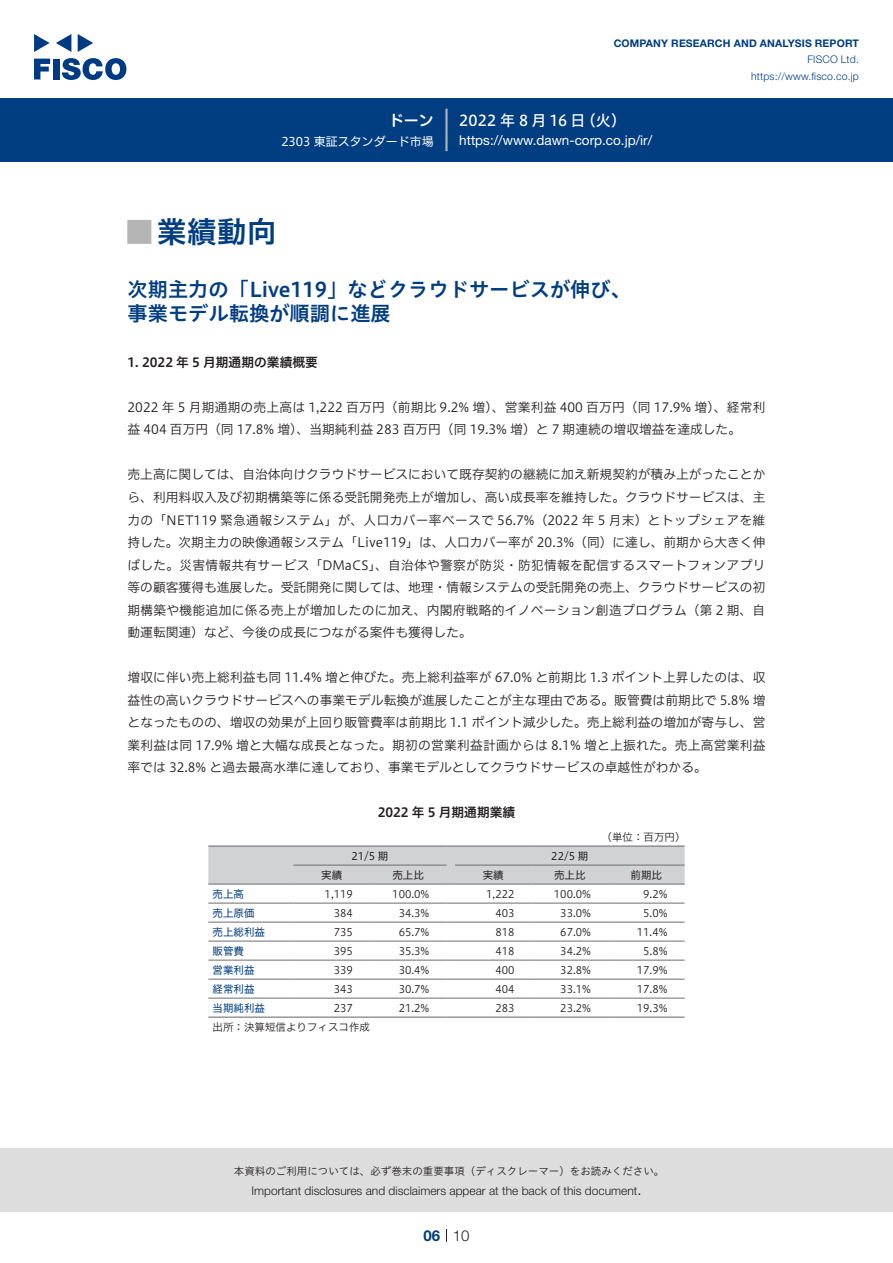
<style>
.page{position:relative;width:893px;height:1263px;background:#fff}
.page>*{position:absolute;margin:0;border:0;box-sizing:border-box;transform-origin:0 0}
.t1{font:30px "Hiragino UD Sans Std N W6";color:#003d81}
.t2{font:24px "Hiragino UD Sans Std N W6";color:#b5b5b6}
.t3{font:20.25px/24px "Hiragino UD Sans Std W6";color:#003d81}
.t4{font:15px "Hiragino UD Sans F Std N W5";letter-spacing:.005em;color:#fff}
.t5{font:300 15px "Helvetica Neue LT Std";color:#231f20}
.t6{font:15px "Hiragino UD Sans F Std N W6";color:#fff}
.t7{font:700 15px "Helvetica Neue LT Std";color:#003d81}
.t8{font:13.5px "Helvetica Neue LT Std";color:#fff}
.t9{font:12.75px/22.5px "Hiragino UD Sans F Std N W3";color:#231f20;text-align:justify}
.t10{font:12.75px "Hiragino UD Sans F Std N W6";color:#231f20}
.t11{font:300 12px "Helvetica Neue LT Std";color:#231f20}
.t12{font:12px "Hiragino UD Sans F Std N W4";color:#fff}
.t13{font:10.5px "Hiragino UD Sans F Std N W3";color:#231f20}
.t14{font:10.5px "Hiragino UD Sans Std W3";color:#231f20}
.t15{font:700 10.5px "Helvetica Neue LT Std";letter-spacing:.015em;color:#003d81}
.t16{font:300 10.5px/16.5px "Helvetica Neue LT Std";letter-spacing:.015em;color:#003d81;text-align:right}
.t17{font:10.5px "Hiragino UD Sans F Std N W4";color:#003d81}
.t18{font:10.5px "Hiragino UD Sans F Std N W4";color:#231f20}
</style>
<div class="page">
<div style="left:0;top:1148px;width:893px;height:64px;background:#ddd"></div>
<svg style="left:34px;top:59px;width:16px;height:20px"></svg>
<div style="left:53px;top:59px;width:6px;height:20px;background:#003a83"></div>
<svg style="left:62px;top:58px;width:64px;height:22px"></svg>
<svg style="left:34px;top:34px;width:16px;height:18px"></svg>
<svg style="left:78px;top:34px;width:15px;height:18px"></svg>
<svg style="left:56px;top:34px;width:15px;height:18px"></svg>
<div style="left:0;top:98px;width:893px;height:64px;background:#003d81"></div>
<hr style="left:445px;top:109px;width:3px;height:42px;background:#b5b5b6">
<svg style="left:446px;top:1229px;width:1px;height:13px"></svg>
<hr style="left:208px;top:903px;width:85px;height:1px;background:#6c6d70">
<hr style="left:293px;top:903px;width:77px;height:1px;background:#6c6d70">
<hr style="left:370px;top:903px;width:76px;height:1px;background:#6c6d70">
<hr style="left:455px;top:903px;width:76px;height:1px;background:#6c6d70">
<hr style="left:531px;top:903px;width:77px;height:1px;background:#6c6d70">
<hr style="left:608px;top:903px;width:77px;height:1px;background:#6c6d70">
<hr style="left:208px;top:922px;width:85px;height:1px;background:#6c6d70">
<hr style="left:293px;top:922px;width:77px;height:1px;background:#6c6d70">
<hr style="left:370px;top:922px;width:76px;height:1px;background:#6c6d70">
<hr style="left:455px;top:922px;width:76px;height:1px;background:#6c6d70">
<hr style="left:531px;top:922px;width:77px;height:1px;background:#6c6d70">
<hr style="left:608px;top:922px;width:77px;height:1px;background:#6c6d70">
<hr style="left:208px;top:941px;width:85px;height:1px;background:#6c6d70">
<hr style="left:293px;top:941px;width:77px;height:1px;background:#6c6d70">
<hr style="left:370px;top:941px;width:76px;height:1px;background:#6c6d70">
<hr style="left:455px;top:941px;width:76px;height:1px;background:#6c6d70">
<hr style="left:531px;top:941px;width:77px;height:1px;background:#6c6d70">
<hr style="left:608px;top:941px;width:77px;height:1px;background:#6c6d70">
<hr style="left:208px;top:960px;width:85px;height:1px;background:#6c6d70">
<hr style="left:293px;top:960px;width:77px;height:1px;background:#6c6d70">
<hr style="left:370px;top:960px;width:76px;height:1px;background:#6c6d70">
<hr style="left:455px;top:960px;width:76px;height:1px;background:#6c6d70">
<hr style="left:531px;top:960px;width:77px;height:1px;background:#6c6d70">
<hr style="left:608px;top:960px;width:77px;height:1px;background:#6c6d70">
<hr style="left:208px;top:979px;width:85px;height:1px;background:#6c6d70">
<hr style="left:293px;top:979px;width:77px;height:1px;background:#6c6d70">
<hr style="left:370px;top:979px;width:76px;height:1px;background:#6c6d70">
<hr style="left:455px;top:979px;width:76px;height:1px;background:#6c6d70">
<hr style="left:531px;top:979px;width:77px;height:1px;background:#6c6d70">
<hr style="left:608px;top:979px;width:77px;height:1px;background:#6c6d70">
<hr style="left:208px;top:998px;width:85px;height:1px;background:#6c6d70">
<hr style="left:293px;top:998px;width:77px;height:1px;background:#6c6d70">
<hr style="left:370px;top:998px;width:76px;height:1px;background:#6c6d70">
<hr style="left:455px;top:998px;width:76px;height:1px;background:#6c6d70">
<hr style="left:531px;top:998px;width:77px;height:1px;background:#6c6d70">
<hr style="left:608px;top:998px;width:77px;height:1px;background:#6c6d70">
<svg style="left:208px;top:845px;width:477px;height:40px;background:#cbccce"></svg>
<hr style="left:455px;top:845px;width:76px;height:2px;background:#6c6d70">
<hr style="left:531px;top:845px;width:77px;height:2px;background:#6c6d70">
<hr style="left:608px;top:845px;width:77px;height:2px;background:#6c6d70">
<hr style="left:208px;top:1016px;width:85px;height:2px;background:#6c6d70">
<hr style="left:293px;top:1016px;width:77px;height:2px;background:#6c6d70">
<hr style="left:370px;top:1016px;width:76px;height:2px;background:#6c6d70">
<svg style="left:446px;top:1016px;width:9px;height:2px"></svg>
<hr style="left:455px;top:1016px;width:76px;height:2px;background:#6c6d70">
<hr style="left:531px;top:1016px;width:77px;height:2px;background:#6c6d70">
<hr style="left:608px;top:1016px;width:77px;height:2px;background:#6c6d70">
<p class="t6" style="left:389px;top:109px;width:46px">ドーン</p>
<p class="t12" style="left:281px;top:132px;width:154px">2303 東証スタンダード市場</p>
<p class="t15" style="left:614px;top:37px;width:247px">COMPANY RESEARCH AND ANALYSIS REPORT</p>
<p class="t16" style="left:751px;top:51px;width:109px">FISCO Ltd. https://www.fisco.co j p.</p>
<p class="t4" style="left:581px;top:109px;width:47px">（火(</p>
<p class="t4" style="left:459px;top:109px;width:128px">2022 年 8 月 16 日</p>
<p class="t8" style="left:459px;top:132px;width:194px">https://www.dawn-corp. c o j p. /i r/</p>
<h1 class="t1" style="left:157px;top:209px;width:121px">業績動向</h1>
<h2 class="t2" style="left:128px;top:213px;width:25px">█</h2>
<h3 class="t3" style="left:128px;top:276px;width:505px">次期主力の「Live119」などクラウドサービスが伸び、事業モデル転換が順調に進展</h3>
<p class="t10" style="left:128px;top:352px;width:192px">1. 2022 年 5 月期通期の業績概要</p>
<p class="t9" style="left:128px;top:395px;width:639px">2022 年 5 月期通期の売上高は 1,222 百万円（前期比 9.2% 増）、営業利益 400 百万円（同 17.9% 増）、経常利益 404 百万円（同 17.8% 増）、当期純利益 283 百万円（同 19.3% 増）と 7 期連続の増収増益を達成した。</p>
<p class="t9" style="left:128px;top:463px;width:639px">売上高に関しては、自治体向けクラウドサービスにおいて既存契約の継続に加え新規契約が積み上がったことから、利用料収入及び初期構築等に係る受託開発売上が増加し、高い成長率を維持した。クラウドサービスは、主力の「NET119 緊急通報システム」が、人口カバー率ベースで 56.7%（2022 年 5 月末）とトップシェアを維持した。次期主力の映像通報システム「Live119」は、人口カバー率が 20.3%（同）に達し、前期から大きく伸ばした。災害情報共有サービス「DMaCS」、自治体や警察が防災・防犯情報を配信するスマートフォンアプリ等の顧客獲得も進展した。受託開発に関しては、地理・情報システムの受託開発の売上、クラウドサービスの初期構築や機能追加に係る売上が増加したのに加え、内閣府戦略的イノベーション創造プログラム（第 2 期、自動運転関連）など、今後の成長につながる案件も獲得した。</p>
<p class="t9" style="left:128px;top:665px;width:639px">増収に伴い売上総利益も同 11.4% 増と伸びた。売上総利益率が 67.0% と前期比 1.3 ポイント上昇したのは、収益性の高いクラウドサービスへの事業モデル転換が進展したことが主な理由である。販管費は前期比で 5.8% 増となったものの、増収の効果が上回り販管費率は前期比 1.1 ポイント減少した。売上総利益の増加が寄与し、営業利益は同 17.9% 増と大幅な成長となった。期初の営業利益計画からは 8.1% 増と上振れた。売上高営業利益率では 32.8% と過去最高水準に達しており、事業モデルとしてクラウドサービスの卓越性がわかる。</p>
<p class="t10" style="left:378px;top:802px;width:139px">2022 年 5 月期通期業績</p>
<p class="t13" style="left:602px;top:829px;width:85px">（単位：百万円(</p>
<p class="t18" style="left:551px;top:848px;width:39px">22/5 期</p>
<p class="t18" style="left:351px;top:848px;width:39px">21/5 期</p>
<p class="t18" style="left:321px;top:867px;width:22px">実績</p>
<p class="t18" style="left:392px;top:867px;width:33px">売上比</p>
<p class="t18" style="left:483px;top:867px;width:22px">実績</p>
<p class="t18" style="left:554px;top:867px;width:33px">売上比</p>
<p class="t18" style="left:631px;top:867px;width:33px">前期比</p>
<p class="t17" style="left:213px;top:886px;width:33px">売上高</p>
<p class="t13" style="left:325px;top:886px;width:30px">1,119</p>
<p class="t13" style="left:392px;top:886px;width:39px">100.0%</p>
<p class="t13" style="left:486px;top:886px;width:30px">1,222</p>
<p class="t13" style="left:554px;top:886px;width:39px">100.0%</p>
<p class="t13" style="left:643px;top:886px;width:26px">9.2%</p>
<p class="t17" style="left:213px;top:905px;width:43px">売上原価</p>
<p class="t13" style="left:334px;top:905px;width:21px">384</p>
<p class="t13" style="left:399px;top:905px;width:32px">34.3%</p>
<p class="t13" style="left:495px;top:905px;width:21px">403</p>
<p class="t13" style="left:560px;top:905px;width:32px">33.0%</p>
<p class="t13" style="left:643px;top:905px;width:26px">5.0%</p>
<p class="t17" style="left:213px;top:924px;width:54px">売上総利益</p>
<p class="t13" style="left:334px;top:924px;width:21px">735</p>
<p class="t13" style="left:399px;top:924px;width:32px">65.7%</p>
<p class="t13" style="left:495px;top:924px;width:21px">818</p>
<p class="t13" style="left:560px;top:924px;width:32px">67.0%</p>
<p class="t13" style="left:637px;top:924px;width:32px">11.4%</p>
<p class="t17" style="left:213px;top:943px;width:33px">販管費</p>
<p class="t13" style="left:334px;top:943px;width:21px">395</p>
<p class="t13" style="left:399px;top:943px;width:32px">35.3%</p>
<p class="t13" style="left:495px;top:943px;width:21px">418</p>
<p class="t13" style="left:560px;top:943px;width:32px">34.2%</p>
<p class="t13" style="left:643px;top:943px;width:26px">5.8%</p>
<p class="t17" style="left:213px;top:962px;width:43px">営業利益</p>
<p class="t13" style="left:334px;top:962px;width:21px">339</p>
<p class="t13" style="left:399px;top:962px;width:32px">30.4%</p>
<p class="t13" style="left:495px;top:962px;width:21px">400</p>
<p class="t13" style="left:560px;top:962px;width:32px">32.8%</p>
<p class="t13" style="left:637px;top:962px;width:32px">17.9%</p>
<p class="t17" style="left:213px;top:981px;width:43px">経常利益</p>
<p class="t13" style="left:334px;top:981px;width:21px">343</p>
<p class="t13" style="left:399px;top:981px;width:32px">30.7%</p>
<p class="t13" style="left:495px;top:981px;width:21px">404</p>
<p class="t13" style="left:560px;top:981px;width:32px">33.1%</p>
<p class="t13" style="left:637px;top:981px;width:32px">17.8%</p>
<p class="t17" style="left:213px;top:1000px;width:54px">当期純利益</p>
<p class="t13" style="left:213px;top:1019px;width:159px">出所：決算短信よりフィスコ作成</p>
<p class="t13" style="left:334px;top:1000px;width:21px">237</p>
<p class="t13" style="left:399px;top:1000px;width:32px">21.2%</p>
<p class="t13" style="left:495px;top:1000px;width:21px">283</p>
<p class="t13" style="left:560px;top:1000px;width:32px">23.2%</p>
<p class="t13" style="left:637px;top:1000px;width:32px">19.3%</p>
<p class="t14" style="left:234px;top:1163px;width:432px">本資料のご利用については、必ず巻末の重要事項（ディスクレーマー）をお読みください。</p>
<p class="t5" style="left:637px;top:1180px;width:6px">.</p>
<p class="t11" style="left:251px;top:1183px;width:387px">Important disclosures and disclaimers appear at the back of this document</p>
<p class="t7" style="left:423px;top:1226px;width:18px">06</p>
<p class="t5" style="left:453px;top:1226px;width:18px">10</p>
</div>
